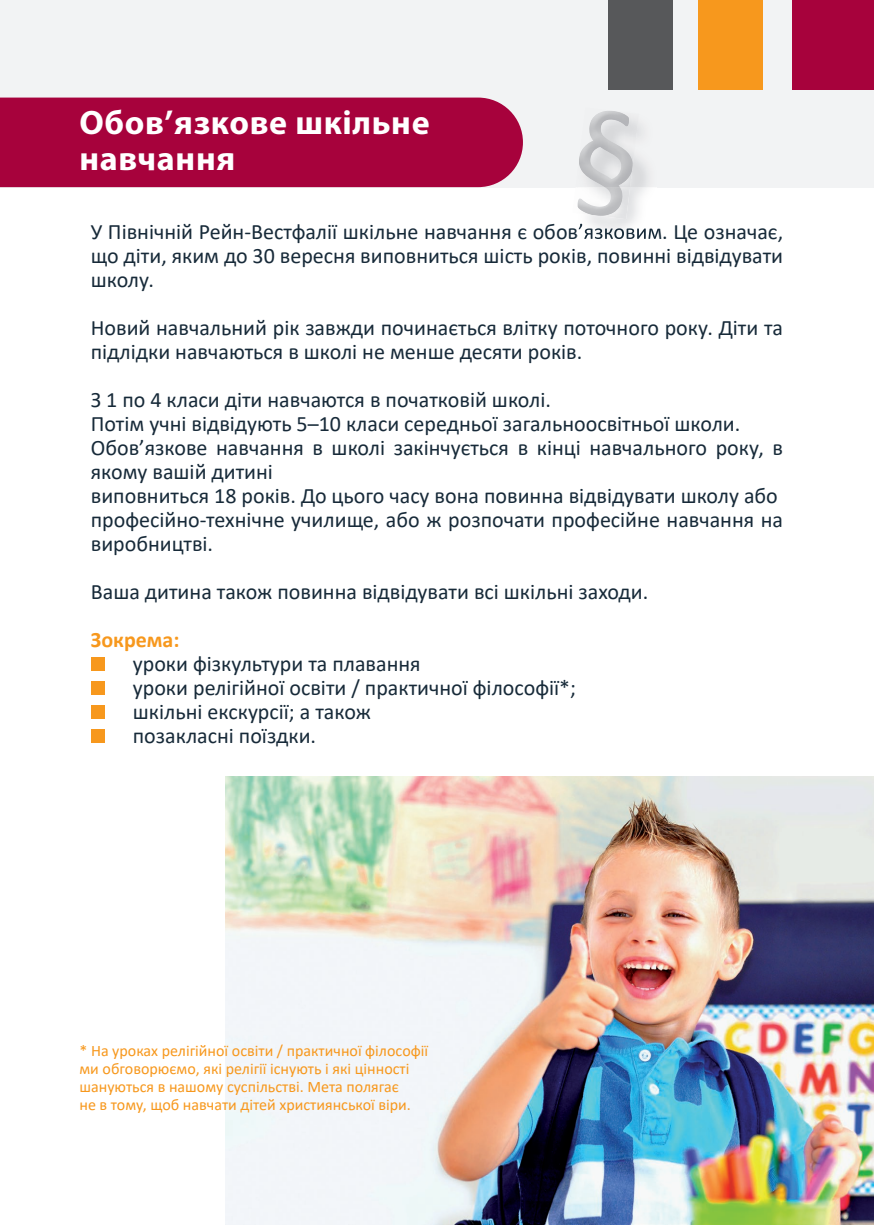
<style>
.page{position:relative;width:874px;height:1225px;background:#fff}
.page>*{position:absolute;margin:0;border:0;box-sizing:border-box;transform-origin:0 0}
.t1{font:700 34px/36px "Myriad Pro";letter-spacing:.02em;color:#fff}
.t2{font:22px/24px "Calibri";color:#172a39}
.t3{font:700 22px "Calibri";color:#f7981d}
.t4{font:16px/18px "Calibri";color:#f7981d}
</style>
<div class="page">
<div style="left:0;top:0;width:872px;height:187px;background:#f2f3f4"></div>
<div style="left:91px;top:657px;width:13px;height:14px;background:#f7981d"></div>
<div style="left:91px;top:681px;width:13px;height:14px;background:#f7981d"></div>
<div style="left:91px;top:705px;width:13px;height:14px;background:#f7981d"></div>
<div style="left:91px;top:729px;width:13px;height:14px;background:#f7981d"></div>
<div style="left:0;top:98px;width:522px;height:89px;background:#a7023c"></div>
<img style="left:225px;top:777px;width:648px;height:448px">
<img style="left:577px;top:224px;width:79px;height:15px">
<img style="left:577px;top:187px;width:52px;height:32px">
<img style="left:579px;top:110px;width:59px;height:77px">
<div style="left:608px;top:0;width:64px;height:89px;background:#57585a"></div>
<div style="left:697px;top:0;width:65px;height:89px;background:#f7981d"></div>
<div style="left:791px;top:0;width:82px;height:89px;background:#a7023c"></div>
<h1 class="t1" style="left:79px;top:104px;width:351px">Обов’язкове шкільне навчання</h1>
<p class="t2" style="left:91px;top:219px;width:693px;text-align:justify">У Північній Рейн-Вестфалії шкільне навчання є обов’язковим. Це означає, що діти, яким до 30 вересня виповниться шість років, повинні відвідувати школу.</p>
<p class="t2" style="left:91px;top:315px;width:693px">Новий навчальний рік завжди починається влітку поточного року. Діти та підлідки навчаються в школі не менше десяти років.</p>
<p class="t2" style="left:91px;top:387px;width:693px">З 1 по 4 класи діти навчаются в початковій школі.<br>Потім учні відвідують 5–10 класи середньої загальноосвітньої школи.<br>Обов’язкове навчання в школі закінчується в кінці навчального року, в якому вашій дитині<br>виповниться 18 років. До цього часу вона повинна відвідувати школу або професійно-технічне училище, або ж розпочати професійне навчання на виробництві.</p>
<p class="t2" style="left:91px;top:579px;width:558px">Ваша дитина також повинна відвідувати всі шкільні заходи.</p>
<p class="t3" style="left:91px;top:624px;width:90px">Зокрема:</p>
<p class="t2" style="left:133px;top:651px;width:444px">уроки фізкультури та плавання<br>уроки релігійної освіти / практичної філософії*; шкільні екскурсії; а також<br>позакласні поїздки.</p>
<p class="t4" style="left:79px;top:1040px;width:350px">* На уроках релігійної освіти / практичної філософії ми обговорюємо, які релігії існують і які цінності шануються в нашому суспільстві. Мета полягає<br>не в тому, щоб навчати дітей християнської віри.</p>
</div>
